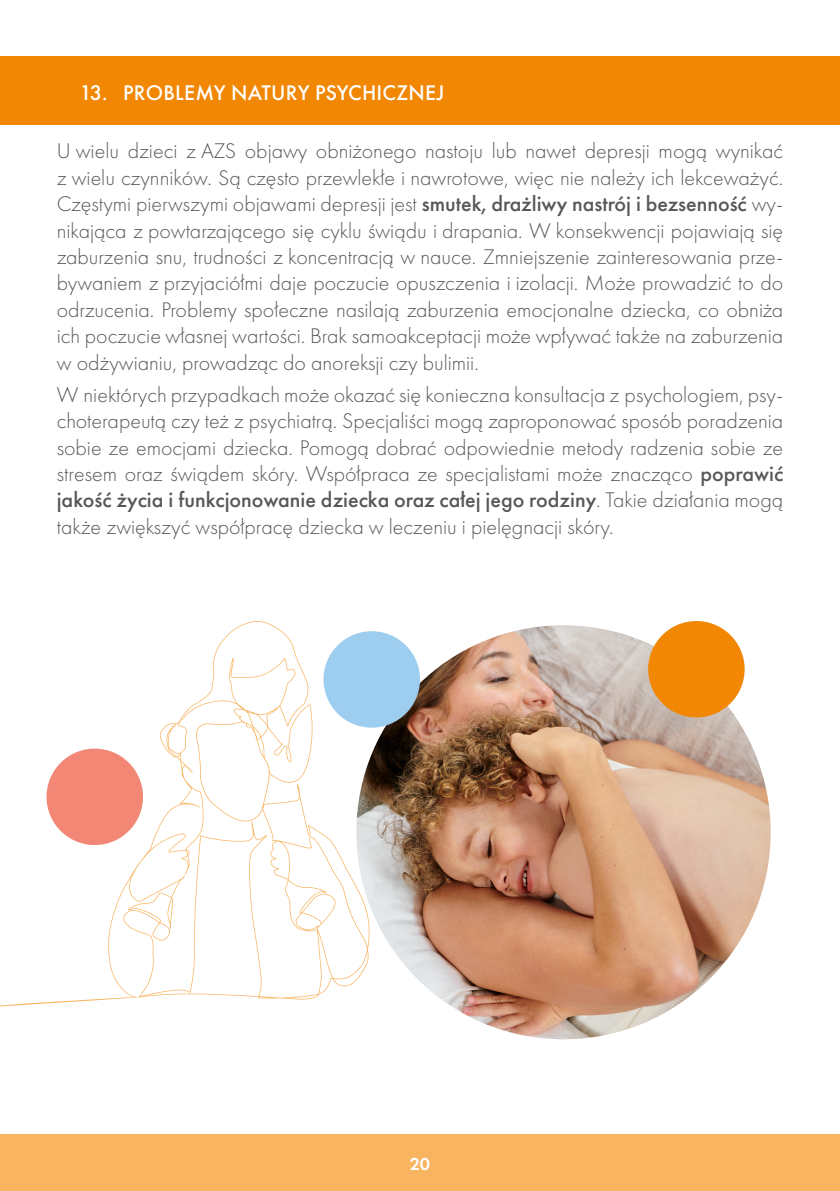
<style>
.page{position:relative;width:840px;height:1191px;background:#fff}
.page>*{position:absolute;margin:0;border:0;box-sizing:border-box;transform-origin:0 0}
.t1{font:300 22px/26.4px "Futura PT";color:#575756;text-align:justify}
.t2{font:500 22px "Futura PT";letter-spacing:.01em;color:#fff}
.t3{font:600 18px "Futura PT";color:#fff}
.s1{font-weight:500}
</style>
<div class="page">
<div style="left:0;top:1134px;width:839px;height:57px;background:#f8b461"></div>
<svg style="left:0;top:621px;width:370px;height:386px"></svg>
<div style="left:0;top:57px;width:839px;height:68px;background:#f18703"></div>
<img style="left:356px;top:625px;width:414px;height:414px;border-radius:207px">
<div style="left:647px;top:621px;width:97px;height:96px;background:#f18703;border-radius:50%"></div>
<div style="left:323px;top:631px;width:97px;height:96px;background:#9dcdef;border-radius:50%"></div>
<div style="left:46px;top:748px;width:97px;height:97px;background:#f18774;border-radius:50%"></div>
<p class="t2" style="left:79px;top:79px;width:366px">13. PROBLEMY NATURY PSYCHICZNEJ</p>
<p class="t1" style="left:57px;top:138px;width:727px">U wielu dzieci z AZS objawy obniżonego nastoju lub nawet depresji mogą wynikać z wielu czynników. Są często przewlekłe i nawrotowe, więc nie należy ich lekceważyć.<br>Częstymi pierwszymi objawami depresji jest <span class="s1">smutek, drażliwy nastrój i bezsenność</span> wy&shy;nikająca z powtarzającego się cyklu świądu i drapania. W konsekwencji pojawiają się zaburzenia snu, trudności z koncentracją w nauce. Zmniejszenie zainteresowania prze&shy;bywaniem z przyjaciółmi daje poczucie opuszczenia i izolacji. Może prowadzić to do odrzucenia. Problemy społeczne nasilają zaburzenia emocjonalne dziecka, co obniża ich poczucie własnej wartości. Brak samoakceptacji może wpływać także na zaburzenia w odżywianiu, prowadząc do anoreksji czy bulimii.</p>
<p class="t1" style="left:57px;top:381px;width:727px">W niektórych przypadkach może okazać się konieczna konsultacja z psychologiem, psy&shy;choterapeutą czy też z psychiatrą. Specjaliści mogą zaproponować sposób poradzenia sobie ze emocjami dziecka. Pomogą dobrać odpowiednie metody radzenia sobie ze stresem oraz świądem skóry. Współpraca ze specjalistami może znacząco <span class="s1">poprawić jakość życia i funkcjonowanie dziecka oraz całej jego rodziny</span>. Takie działania mogą także zwiększyć współpracę dziecka w leczeniu i pielęgnacji skóry.</p>
<p class="t3" style="left:409px;top:1152px;width:22px">20</p>
</div>
